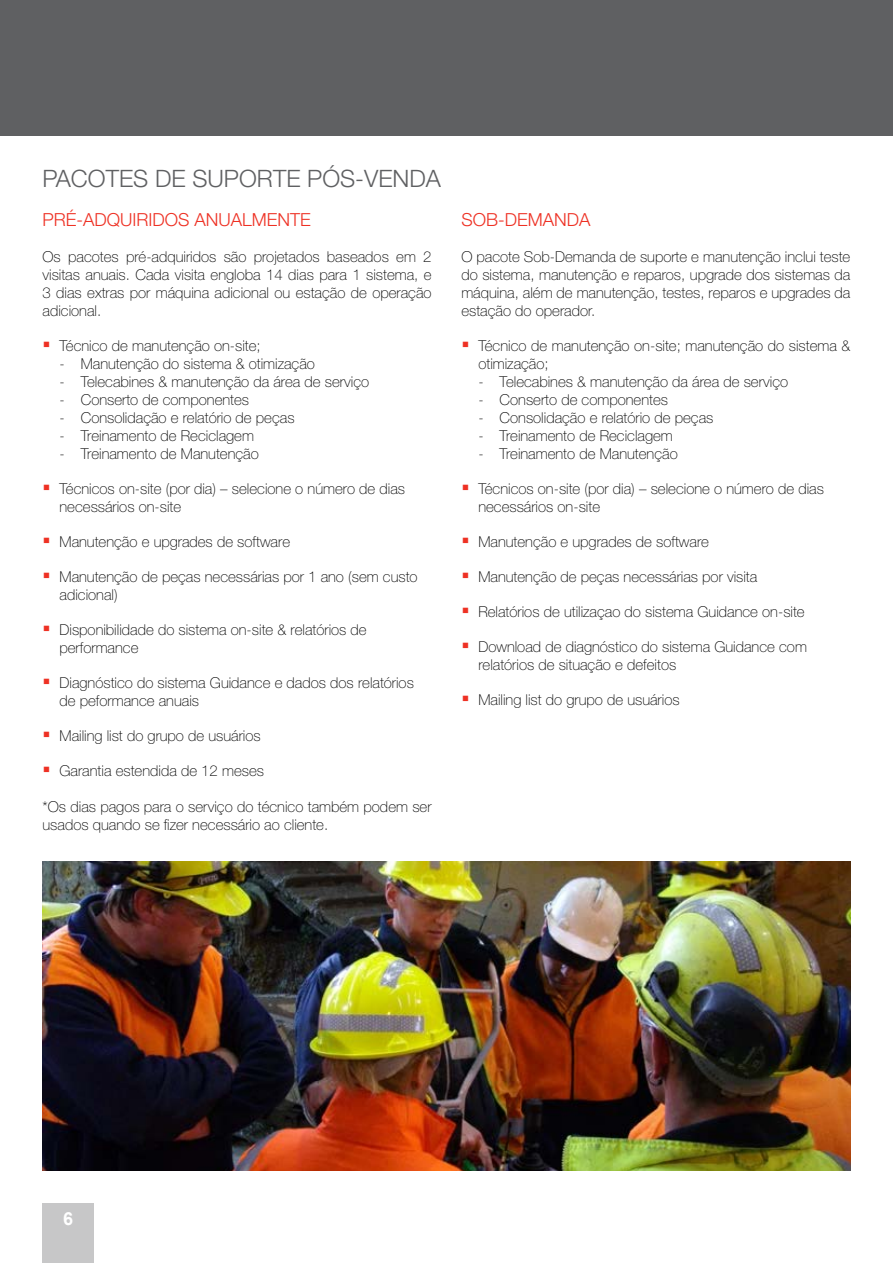
<style>
.page{position:relative;width:893px;height:1263px;background:#fff}
.page>*{position:absolute;margin:0;border:0;box-sizing:border-box;transform-origin:0 0}
.t1{font:300 24px "Helvetica Neue LT Std";color:#5f6062}
.t2{font:300 18px "Helvetica Neue LT Std";color:#ee3124}
.t3{font:700 18px "Arial";color:#fff}
.t4{font:100 15px/18px "Helvetica Neue LT Std";color:#000}
</style>
<div class="page">
<div style="left:0;top:0;width:893px;height:136px;background:#5f6062"></div>
<img style="left:43px;top:861px;width:807px;height:309px">
<div style="left:43px;top:1203px;width:51px;height:60px;background:#c7c7c8"></div>
<h1 class="t1" style="left:43px;top:164px;width:400px">PACOTES DE SUPORTE PÓS-VENDA</h1>
<p class="t2" style="left:43px;top:208px;width:270px">PRÉ-ADQUIRIDOS ANUALMENTE</p>
<p class="t4" style="left:43px;top:247px;width:391px;text-align:justify">Os pacotes pré-adquiridos são projetados baseados em 2 visitas anuais. Cada visita engloba 14 dias para 1 sistema, e 3 dias extras por máquina adicional ou estação de operação adicional.</p>
<p class="t4" style="left:60px;top:336px;width:203px">Técnico de manutenção on-site;</p>
<p class="t4" style="left:60px;top:354px;width:257px">- Manutenção do sistema &amp; otimização</p>
<p class="t4" style="left:60px;top:372px;width:311px">- Telecabines &amp; manutenção da área de serviço</p>
<p class="t4" style="left:60px;top:390px;width:191px">- Conserto de componentes</p>
<p class="t4" style="left:60px;top:408px;width:237px">- Consolidação e relatório de peças</p>
<p class="t4" style="left:60px;top:426px;width:196px">- Treinamento de Reciclagem</p>
<p class="t4" style="left:60px;top:444px;width:201px">- Treinamento de Manutenção</p>
<p class="t4" style="left:60px;top:479px;width:347px">Técnicos on-site (por dia) – selecione o número de dias necessários on-site</p>
<p class="t4" style="left:60px;top:532px;width:232px">Manutenção e upgrades de software</p>
<p class="t4" style="left:60px;top:568px;width:360px">Manutenção de peças necessárias por 1 ano (sem custo adicional)</p>
<p class="t4" style="left:60px;top:621px;width:309px">Disponibilidade do sistema on-site &amp; relatórios de performance</p>
<p class="t4" style="left:60px;top:674px;width:356px">Diagnóstico do sistema Guidance e dados dos relatórios de peformance anuais</p>
<p class="t4" style="left:60px;top:727px;width:203px">Mailing list do grupo de usuários</p>
<p class="t4" style="left:60px;top:762px;width:206px">Garantia estendida de 12 meses</p>
<p class="t4" style="left:43px;top:798px;width:391px">*Os dias pagos para o serviço do técnico também podem ser usados quando se fizer necessário ao cliente.</p>
<p class="t2" style="left:461px;top:208px;width:131px">SOB-DEMANDA</p>
<p class="t4" style="left:461px;top:247px;width:391px;text-align:justify">O pacote Sob-Demanda de suporte e manutenção inclui teste do sistema, manutenção e reparos, upgrade dos sistemas da máquina, além de manutenção, testes, reparos e upgrades da estação do operador.</p>
<p class="t4" style="left:478px;top:336px;width:374px">Técnico de manutenção on-site; manutenção do sistema &amp; otimização;</p>
<p class="t4" style="left:478px;top:372px;width:311px">- Telecabines &amp; manutenção da área de serviço</p>
<p class="t4" style="left:478px;top:390px;width:191px">- Conserto de componentes</p>
<p class="t4" style="left:478px;top:408px;width:237px">- Consolidação e relatório de peças</p>
<p class="t4" style="left:478px;top:426px;width:196px">- Treinamento de Reciclagem</p>
<p class="t4" style="left:478px;top:444px;width:201px">- Treinamento de Manutenção</p>
<p class="t4" style="left:478px;top:479px;width:347px">Técnicos on-site (por dia) – selecione o número de dias necessários on-site</p>
<p class="t4" style="left:478px;top:532px;width:232px">Manutenção e upgrades de software</p>
<p class="t4" style="left:478px;top:568px;width:280px">Manutenção de peças necessárias por visita</p>
<p class="t4" style="left:478px;top:603px;width:328px">Relatórios de utilizaçao do sistema Guidance on-site</p>
<p class="t4" style="left:478px;top:638px;width:330px">Download de diagnóstico do sistema Guidance com relatórios de situação e defeitos</p>
<p class="t4" style="left:478px;top:691px;width:203px">Mailing list do grupo de usuários</p>
<p class="t3" style="left:63px;top:1207px;width:12px">6</p>
</div>
